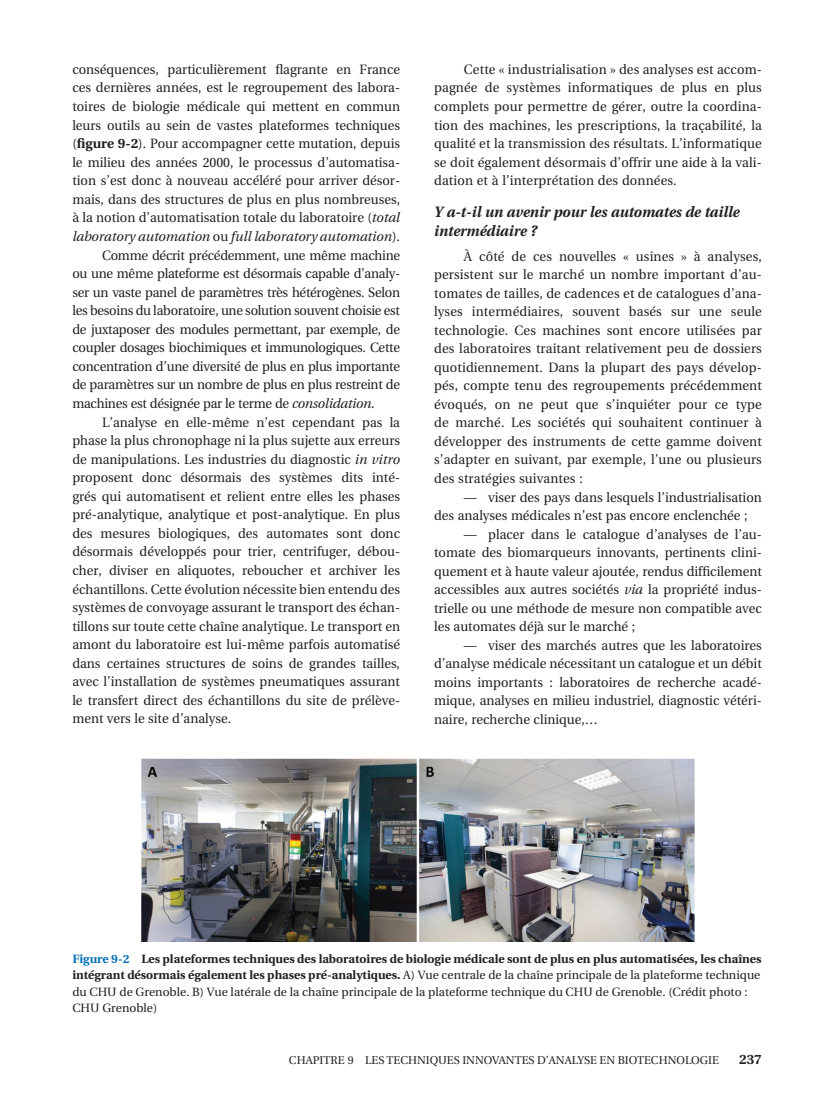
<style>
.page{position:relative;width:830px;height:1106px;background:#fff}
.page>*{position:absolute;margin:0;border:0;box-sizing:border-box;transform-origin:0 0}
.t1{font:italic 700 15px/19.4px "Utopia";color:#231f20;scale:.96 1}
.t2{font:13.5px/18.6px "Utopia";color:#231f20;text-align:justify;scale:.96 1}
.t3{font:13.5px "Utopia";letter-spacing:-.02em;color:#231f20;scale:.96 1}
.t4{font:italic 13.5px "Utopia";color:#231f20}
.t5{font:700 13.5px "Utopia";color:#231f20}
.t6{font:12px/16.5px "Utopia";color:#231f20}
.t7{font:11.25px "Utopia";color:#231f20}
.s1{font-weight:700}
.s2{font-style:italic}
.s3{font-style:normal}
.s4{font-weight:700;color:#0671ba}
</style>
<div class="page">
<img style="left:141px;top:758px;width:553px;height:183px">
<p class="t2" style="left:72px;top:61px;width:343px">conséquences, particulièrement flagrante en France</p>
<p class="t2" style="left:72px;top:80px;width:343px">ces dernières années, est le regroupement des labora-</p>
<p class="t2" style="left:72px;top:98px;width:343px">toires de biologie médicale qui mettent en commun</p>
<p class="t2" style="left:72px;top:117px;width:343px">leurs outils au sein de vastes plateformes techniques</p>
<p class="t2" style="left:72px;top:135px;width:343px">(<span class="s1">figure 9-2</span>). Pour accompagner cette mutation, depuis</p>
<p class="t2" style="left:72px;top:154px;width:343px">le milieu des années 2000, le processus d’automatisa-</p>
<p class="t2" style="left:72px;top:173px;width:343px">tion s’est donc à nouveau accéléré pour arriver désor-</p>
<p class="t2" style="left:72px;top:191px;width:343px">mais, dans des structures de plus en plus nombreuses,</p>
<p class="t2" style="left:72px;top:210px;width:343px">à la notion d’automatisation totale du laboratoire (<span class="s2">total</span></p>
<p class="t4" style="left:72px;top:231px;width:329px">laboratory automation <span class="s3">ou</span> full laboratory automation<span class="s3">).</span></p>
<p class="t3" style="left:102px;top:249px;width:312px">Comme décrit précédemment, une même machine</p>
<p class="t3" style="left:72px;top:268px;width:343px">ou une même plateforme est désormais capable d’analy-</p>
<p class="t3" style="left:72px;top:286px;width:343px">ser un vaste panel de paramètres très hétérogènes. Selon</p>
<p class="t3" style="left:72px;top:305px;width:343px">les besoins du laboratoire, une solution souvent choisie est</p>
<p class="t3" style="left:72px;top:324px;width:343px">de juxtaposer des modules permettant, par exemple, de</p>
<p class="t3" style="left:72px;top:342px;width:343px">coupler dosages biochimiques et immunologiques. Cette</p>
<p class="t3" style="left:72px;top:361px;width:343px">concentration d’une diversité de plus en plus importante</p>
<p class="t3" style="left:72px;top:379px;width:343px">de paramètres sur un nombre de plus en plus restreint de</p>
<p class="t3" style="left:72px;top:398px;width:316px">machines est désignée par le terme de <span class="s2">consolidation</span>.</p>
<p class="t2" style="left:102px;top:414px;width:312px">L’analyse en elle-même n’est cependant pas la</p>
<p class="t2" style="left:72px;top:432px;width:343px">phase la plus chronophage ni la plus sujette aux erreurs</p>
<p class="t2" style="left:72px;top:451px;width:343px">de manipulations. Les industries du diagnostic <span class="s2">in vitro</span></p>
<p class="t2" style="left:72px;top:469px;width:343px">proposent donc désormais des systèmes dits inté-</p>
<p class="t2" style="left:72px;top:488px;width:343px">grés qui automatisent et relient entre elles les phases</p>
<p class="t2" style="left:72px;top:506px;width:343px">pré-analytique, analytique et post-analytique. En plus</p>
<p class="t2" style="left:72px;top:525px;width:343px">des mesures biologiques, des automates sont donc</p>
<p class="t2" style="left:72px;top:544px;width:343px">désormais développés pour trier, centrifuger, débou-</p>
<p class="t2" style="left:72px;top:562px;width:343px">cher, diviser en aliquotes, reboucher et archiver les</p>
<p class="t2" style="left:72px;top:581px;width:343px">échantillons. Cette évolution nécessite bien entendu des</p>
<p class="t2" style="left:72px;top:599px;width:343px">systèmes de convoyage assurant le transport des échan-</p>
<p class="t2" style="left:72px;top:618px;width:343px">tillons sur toute cette chaîne analytique. Le transport en</p>
<p class="t2" style="left:72px;top:636px;width:343px">amont du laboratoire est lui-même parfois automatisé</p>
<p class="t2" style="left:72px;top:655px;width:343px">dans certaines structures de soins de grandes tailles,</p>
<p class="t2" style="left:72px;top:673px;width:343px">avec l’installation de systèmes pneumatiques assurant</p>
<p class="t2" style="left:72px;top:692px;width:343px">le transfert direct des échantillons du site de prélève-</p>
<p class="t2" style="left:72px;top:710px;width:167px">ment vers le site d’analyse.</p>
<p class="t2" style="left:434px;top:61px;width:343px;text-indent:30px">Cette « industrialisation » des analyses est accom&shy;pagnée de systèmes informatiques de plus en plus complets pour permettre de gérer, outre la coordina&shy;tion des machines, les prescriptions, la traçabilité, la qualité et la transmission des résultats. L’informatique se doit également désormais d’offrir une aide à la vali&shy;dation et à l’interprétation des données.</p>
<p class="t1" style="left:434px;top:204px;width:319px">Y a-t-il un avenir pour les automates de taille intermédiaire ?</p>
<p class="t2" style="left:434px;top:248px;width:343px;text-indent:30px">À côté de ces nouvelles « usines » à analyses, persistent sur le marché un nombre important d’au&shy;tomates de tailles, de cadences et de catalogues d’ana&shy;lyses intermédiaires, souvent basés sur une seule technologie. Ces machines sont encore utilisées par des laboratoires traitant relativement peu de dossiers quotidiennement. Dans la plupart des pays dévelop&shy;pés, compte tenu des regroupements précédemment évoqués, on ne peut que s’inquiéter pour ce type de marché. Les sociétés qui souhaitent continuer à développer des instruments de cette gamme doivent s’adapter en suivant, par exemple, l’une ou plusieurs des stratégies suivantes :</p>
<p class="t2" style="left:434px;top:489px;width:343px;text-indent:30px">— viser des pays dans lesquels l’industrialisation des analyses médicales n’est pas encore enclenchée ;</p>
<p class="t2" style="left:434px;top:526px;width:343px;text-indent:30px">— placer dans le catalogue d’analyses de l’au&shy;tomate des biomarqueurs innovants, pertinents clini&shy;quement et à haute valeur ajoutée, rendus difficilement accessibles aux autres sociétés <span class="s2">via</span> la propriété indus&shy;trielle ou une méthode de mesure non compatible avec les automates déjà sur le marché ;</p>
<p class="t2" style="left:434px;top:637px;width:343px;text-indent:30px">— viser des marchés autres que les laboratoires d’analyse médicale nécessitant un catalogue et un débit moins importants : laboratoires de recherche acadé&shy;mique, analyses en milieu industriel, diagnostic vétéri&shy;naire, recherche clinique,…</p>
<p class="t6" style="left:72px;top:951px;width:690px"><span class="s4">Figure 9-2</span> <span class="s1">Les plateformes techniques des laboratoires de biologie médicale sont de plus en plus automatisées, les chaînes intégrant désormais également les phases pré-analytiques.</span> A) Vue centrale de la chaîne principale de la plateforme technique du CHU de Grenoble. B) Vue latérale de la chaîne principale de la plateforme technique du CHU de Grenoble. (Crédit photo :<br>CHU Grenoble)</p>
<p class="t7" style="left:289px;top:1055px;width:431px">CHAPITRE 9 LES TECHNIQUES INNOVANTES D’ANALYSE EN BIOTECHNOLOGIE</p>
<p class="t5" style="left:738px;top:1054px;width:24px">237</p>
</div>
